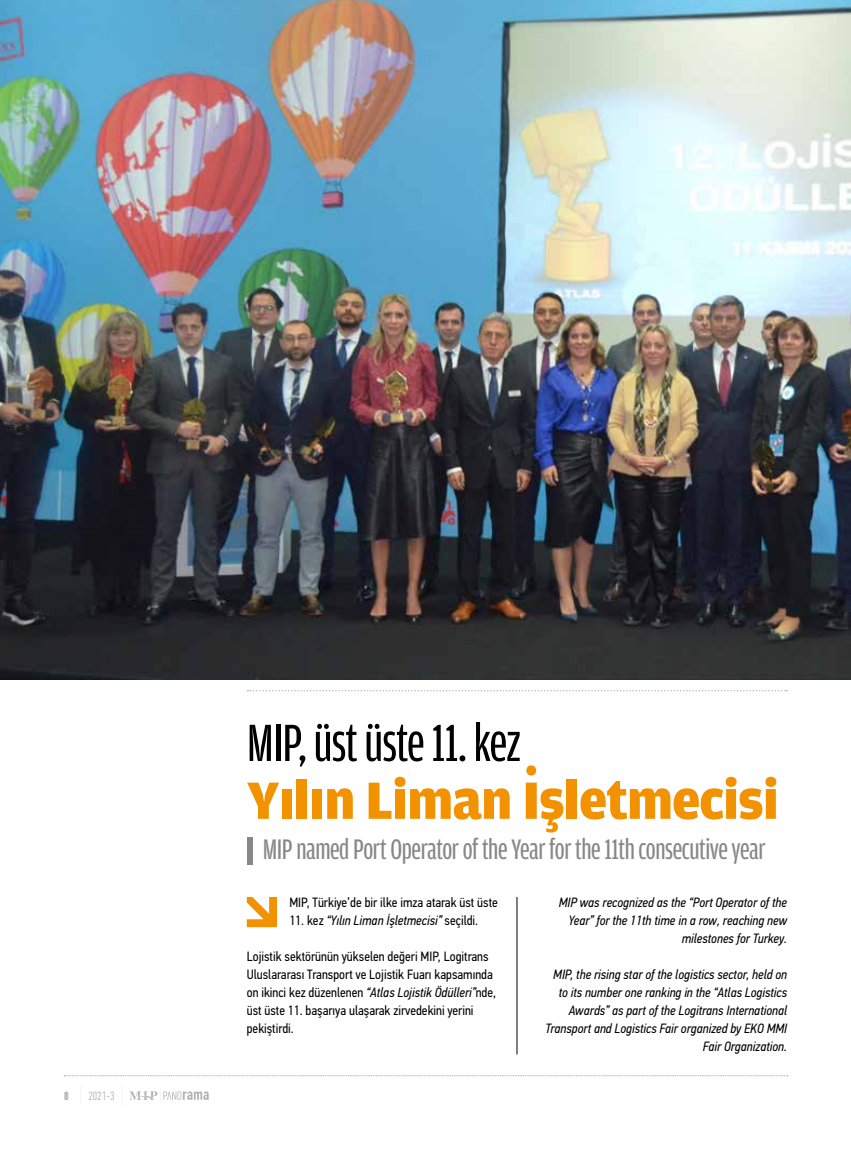
<style>
.page{position:relative;width:851px;height:1149px;background:#fff}
.page>*{position:absolute;margin:0;border:0;box-sizing:border-box;transform-origin:0 0}
.t1{font:900 55.5px "Amplitude Tr";letter-spacing:-.015em;color:#f39200}
.t2{font:55.5px "Amplitude Comp Tr";letter-spacing:-.015em;color:#000}
.t3{font:30px "Amplitude Comp Tr";letter-spacing:-.015em;color:#878787}
.t4{font:italic 13.5px/18px "PFDIN Text Cond Pro";color:#000;text-align:right}
.t5{font:13.5px/18px "PFDIN Text Cond Pro";color:#000}
.t6{font:300 12px "PFDIN Text Comp Pro";color:#b3b2b2}
.t7{font:700 12px "PFDIN Text Comp Pro";color:#b3b2b2}
.s1{font-style:normal}
.s2{font-style:italic}
</style>
<div class="page">
<svg style="left:129px;top:1091px;width:80px;height:8px"></svg>
<svg style="left:64px;top:1075px;width:723px;height:1px"></svg>
<img style="left:0;top:0;width:850px;height:679px">
<svg style="left:247px;top:896px;width:30px;height:30px"></svg>
<hr style="left:516px;top:896px;width:1px;height:158px;background:#000">
<svg style="left:247px;top:690px;width:540px;height:1px"></svg>
<div style="left:247px;top:837px;width:5px;height:27px;background:#878787"></div>
<p class="t7" style="left:64px;top:1087px;width:7px">8</p>
<p class="t6" style="left:88px;top:1088px;width:28px">2021-3</p>
<h1 class="t2" style="left:247px;top:713px;width:275px">MIP, üst üste 11. kez</h1>
<h1 class="t1" style="left:247px;top:769px;width:533px">Yılın Liman İşletmecisi</h1>
<h2 class="t3" style="left:263px;top:832px;width:504px">MIP named Port Operator of the Year for the 11th consecutive year</h2>
<p class="t5" style="left:289px;top:893px;width:210px">MIP, Türkiye’de bir ilke imza atarak üst üste</p>
<p class="t4" style="left:289px;top:911px;width:190px"><span class="s1">11. kez</span> “Yılın Liman İşletmecisi” <span class="s1">seçildi.</span></p>
<p class="t5" style="left:247px;top:947px;width:251px">Lojistik sektörünün yükselen değeri MIP, Logitrans Uluslararası Transport ve Lojistik Fuarı kapsamında on ikinci kez düzenlenen <span class="s2">“Atlas Lojistik Ödülleri”</span>nde, üst üste 11. başarıya ulaşarak zirvedekini yerini pekiştirdi.</p>
<p class="t4" style="left:558px;top:893px;width:230px">MIP was recognized as the “Port Operator of the<br>Year” for the 11th time in a row, reaching new milestones for Turkey.</p>
<p class="t4" style="left:545px;top:965px;width:243px">MIP, the rising star of the logistics sector, held on to its number one ranking in the “Atlas Logistics Awards” as part of the Logitrans International Transport and Logistics Fair organized by EKO MMI Fair Organization.</p>
</div>
